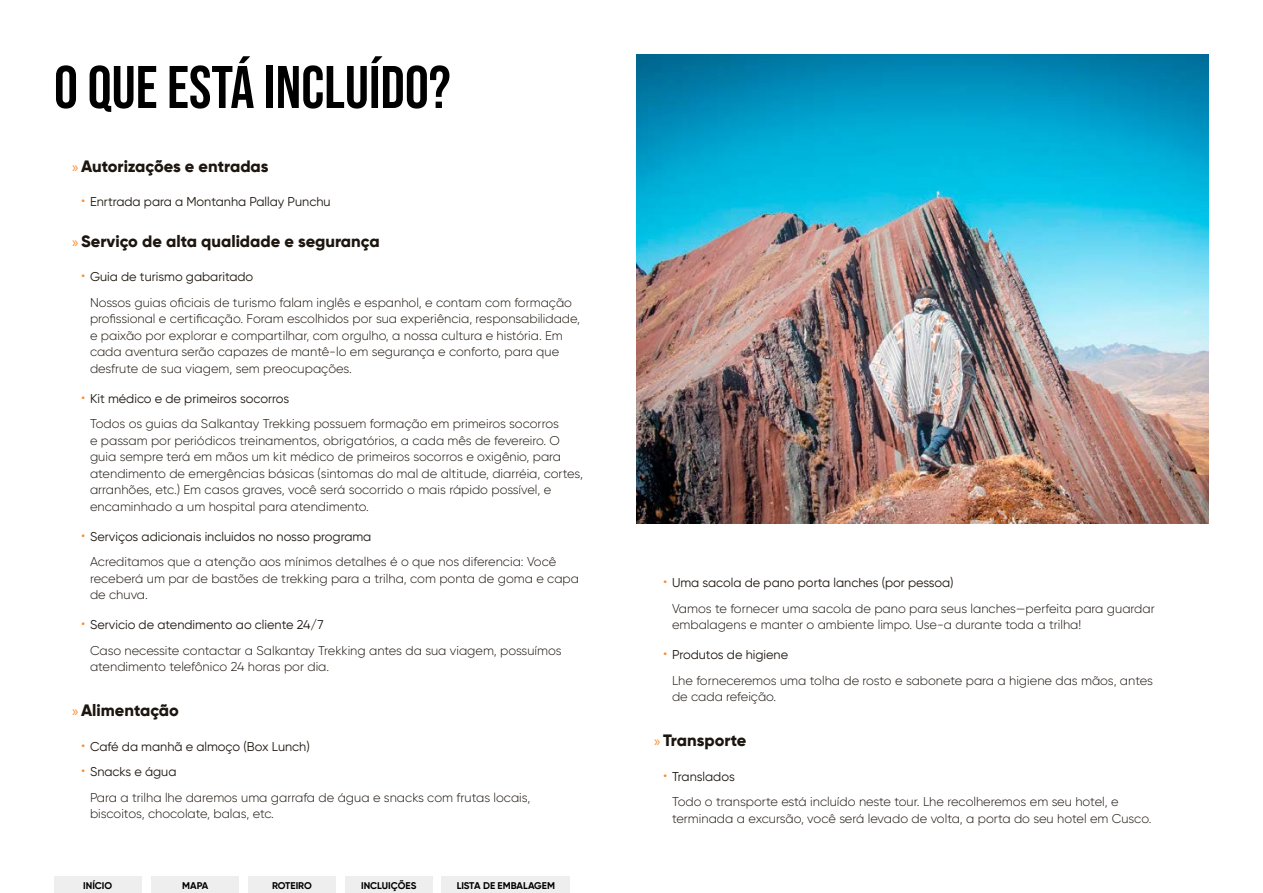
<style>
.page{position:relative;width:1263px;height:893px;background:#fff}
.page>*{position:absolute;margin:0;border:0;box-sizing:border-box;transform-origin:0 0}
.t1{font:60px "Bebas Neue";color:#000}
.t2{font:800 16.5px "Gilroy";color:#1d160f}
.t3{font:300 12.75px/25.5px "Gilroy";color:#1d160f}
.t4{font:12.75px "Gilroy";color:#1d160f}
.t5{font:700 9.75px "Gilroy";color:#000}
.s1{font-family:"Myriad Pro";font-weight:400;font-size:15px;color:#ff8826}
.s2{font-weight:300;font-size:15px;color:#ff8826}
.s3{font-size:15px;color:#ff8826}
.s4{font-weight:400}
</style>
<div class="page">
<img style="left:636px;top:54px;width:573px;height:469px">
<div style="left:54px;top:877px;width:88px;height:16px;background:#eee"></div>
<div style="left:151px;top:877px;width:88px;height:16px;background:#eee"></div>
<div style="left:248px;top:877px;width:88px;height:16px;background:#eee"></div>
<div style="left:345px;top:877px;width:87px;height:16px;background:#eee"></div>
<div style="left:442px;top:877px;width:128px;height:16px;background:#eee"></div>
<h1 class="t1" style="left:54px;top:53px;width:398px">O QUE ESTÁ INCLUÍDO?</h1>
<p class="t2" style="left:72px;top:156px;width:198px"><span class="s1">»</span> Autorizações e entradas</p>
<p class="t4" style="left:81px;top:194px;width:251px"><span class="s2">•</span> Enrtrada para a Montanha Pallay Punchu</p>
<p class="t2" style="left:72px;top:231px;width:309px"><span class="s1">»</span> Serviço de alta qualidade e segurança</p>
<p class="t3" style="left:90px;top:264px;width:483px;text-indent:-9px"><span class="s3">•</span> <span class="s4">Guia de turismo gabaritado<br></span>Nossos guias oficiais de turismo falam inglês e espanhol, e contam com formação</p>
<p class="t3" style="left:90px;top:310px;width:491px;line-height:16.5px">profissional e certificação. Foram escolhidos por sua experiência, responsabilidade, e paixão por explorar e compartilhar, com orgulho, a nossa cultura e história. Em cada aventura serão capazes de mantê-lo em segurança e conforto, para que desfrute de sua viagem, sem preocupações.</p>
<p class="t3" style="left:90px;top:385px;width:470px;text-indent:-9px"><span class="s3">•</span> <span class="s4">Kit médico e de primeiros socorros<br></span>Todos os guias da Salkantay Trekking possuem formação em primeiros socorros</p>
<p class="t3" style="left:90px;top:432px;width:494px;line-height:16.5px">e passam por periódicos treinamentos, obrigatórios, a cada mês de fevereiro. O guia sempre terá em mãos um kit médico de primeiros socorros e oxigênio, para atendimento de emergências básicas (sintomas do mal de altitude, diarréia, cortes, arranhões, etc.) Em casos graves, você será socorrido o mais rápido possível, e encaminhado a um hospital para atendimento.</p>
<p class="t3" style="left:90px;top:523px;width:468px;text-indent:-9px"><span class="s3">•</span> <span class="s4">Serviços adicionais incluidos no nosso programa<br></span>Acreditamos que a atenção aos mínimos detalhes é o que nos diferencia: Você</p>
<p class="t3" style="left:90px;top:570px;width:490px;line-height:16.5px">receberá um par de bastões de trekking para a trilha, com ponta de goma e capa de chuva.</p>
<p class="t3" style="left:90px;top:612px;width:473px;text-indent:-9px"><span class="s3">•</span> <span class="s4">Servicio de atendimento ao cliente 24/7<br></span>Caso necessite contactar a Salkantay Trekking antes da sua viagem, possuímos</p>
<p class="t3" style="left:90px;top:654px;width:241px">atendimento telefônico 24 horas por dia.</p>
<p class="t2" style="left:72px;top:700px;width:108px"><span class="s1">»</span> Alimentação</p>
<p class="t4" style="left:81px;top:738px;width:230px"><span class="s2">•</span> Café da manhã e almoço (Box Lunch)</p>
<p class="t3" style="left:90px;top:759px;width:442px;text-indent:-9px"><span class="s3">•</span> <span class="s4">Snacks e água<br></span>Para a trilha lhe daremos uma garrafa de água e snacks com frutas locais,</p>
<p class="t3" style="left:90px;top:801px;width:185px">biscoitos, chocolate, balas, etc.</p>
<p class="t5" style="left:83px;top:879px;width:31px">INÍCIO</p>
<p class="t5" style="left:182px;top:879px;width:28px">MAPA</p>
<p class="t5" style="left:272px;top:879px;width:41px">ROTEIRO</p>
<p class="t5" style="left:361px;top:879px;width:57px">INCLUIÇÕES</p>
<p class="t5" style="left:457px;top:879px;width:100px">LISTA DE EMBALAGEM</p>
<p class="t3" style="left:672px;top:570px;width:484px;text-indent:-9px"><span class="s3">•</span> <span class="s4">Uma sacola de pano porta lanches (por pessoa)<br></span>Vamos te fornecer uma sacola de pano para seus lanches—perfeita para guardar</p>
<p class="t3" style="left:672px;top:612px;width:411px">embalagens e manter o ambiente limpo. Use-a durante toda a trilha!</p>
<p class="t3" style="left:672px;top:642px;width:482px;text-indent:-9px"><span class="s3">•</span> <span class="s4">Produtos de higiene<br></span>Lhe forneceremos uma tolha de rosto e sabonete para a higiene das mãos, antes</p>
<p class="t3" style="left:672px;top:684px;width:106px">de cada refeição.</p>
<p class="t2" style="left:654px;top:730px;width:94px"><span class="s1">»</span> Transporte</p>
<p class="t3" style="left:672px;top:764px;width:448px;text-indent:-9px"><span class="s3">•</span> <span class="s4">Translados<br></span>Todo o transporte está incluído neste tour. Lhe recolheremos em seu hotel, e</p>
<p class="t3" style="left:672px;top:806px;width:481px">terminada a excursão, você será levado de volta, a porta do seu hotel em Cusco.</p>
</div>
